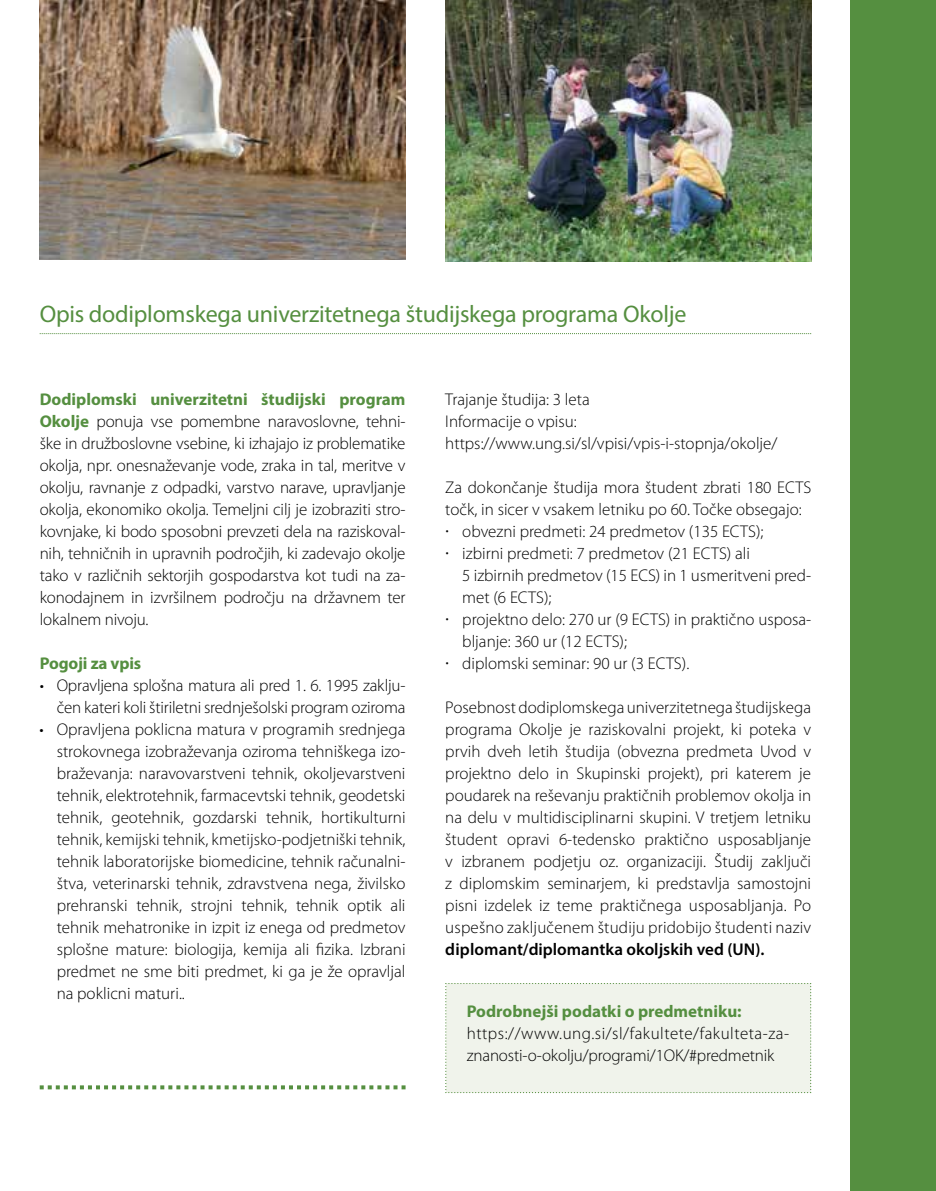
<style>
.page{position:relative;width:936px;height:1191px;background:#fff}
.page>*{position:absolute;margin:0;border:0;box-sizing:border-box;transform-origin:0 0}
.t1{font:24px "Myriad Pro";letter-spacing:-.01em;color:#558f40}
.t2{font:300 17px/22px "Myriad Pro";color:#000}
.t3{font:700 17px "Myriad Pro";color:#558f40}
.t4{font:600 17px "Myriad Pro";color:#000}
.s1{font-weight:700;color:#558f40}
.s2{font-weight:400}
</style>
<div class="page">
<div style="left:850px;top:0;width:85px;height:1191px;background:#558f40"></div>
<img style="left:40px;top:0;width:365px;height:260px">
<svg style="left:40px;top:333px;width:771px;height:1px"></svg>
<div style="left:445px;top:983px;width:366px;height:110px;background:#f0f3eb"></div>
<svg style="left:40px;top:1085px;width:365px;height:4px"></svg>
<img style="left:445px;top:0;width:366px;height:262px">
<h1 class="t1" style="left:40px;top:299px;width:648px">Opis dodiplomskega univerzitetnega študijskega programa Okolje</h1>
<p class="t2" style="left:40px;top:388px;width:367px;text-align:justify"><span class="s1">Dodiplomski univerzitetni študijski program Okolje</span> ponuja vse pomembne naravoslovne, tehni&shy;ške in družboslovne vsebine, ki izhajajo iz problematike okolja, npr. onesnaževanje vode, zraka in tal, meritve v okolju, ravnanje z odpadki, varstvo narave, upravljanje okolja, ekonomiko okolja. Temeljni cilj je izobraziti stro&shy;kovnjake, ki bodo sposobni prevzeti dela na raziskoval&shy;nih, tehničnih in upravnih področjih, ki zadevajo okolje tako v različnih sektorjih gospodarstva kot tudi na za&shy;konodajnem in izvršilnem področju na državnem ter lokalnem nivoju.</p>
<p class="t3" style="left:40px;top:652px;width:103px">Pogoji za vpis</p>
<p class="t2" style="left:40px;top:674px;width:367px;text-align:right">• Opravljena splošna matura ali pred 1. 6. 1995 zaklju&shy;čen kateri koli štiriletni srednješolski program oziroma</p>
<p class="t2" style="left:57px;top:718px;width:350px;text-align:justify;text-indent:-17px">• Opravljena poklicna matura v programih srednjega strokovnega izobraževanja oziroma tehniškega izo&shy;braževanja: naravovarstveni tehnik, okoljevarstveni tehnik, elektrotehnik, farmacevtski tehnik, geodetski tehnik, geotehnik, gozdarski tehnik, hortikulturni tehnik, kemijski tehnik, kmetijsko-podjetniški tehnik, tehnik laboratorijske biomedicine, tehnik računalni&shy;štva, veterinarski tehnik, zdravstvena nega, živilsko prehranski tehnik, strojni tehnik, tehnik optik ali tehnik mehatronike in izpit iz enega od predmetov splošne mature: biologija, kemija ali fizika. Izbrani predmet ne sme biti predmet, ki ga je že opravljal na poklicni maturi..</p>
<p class="t2" style="left:445px;top:388px;width:333px">Trajanje študija: 3 leta<br>Informacije o vpisu: https://www.ung.si/sl/vpisi/vpis-i-stopnja/okolje/</p>
<p class="t2" style="left:445px;top:476px;width:367px">Za dokončanje študija mora študent zbrati 180 ECTS točk, in sicer v vsakem letniku po 60. Točke obsegajo:<br><span class="s2">·</span> obvezni predmeti: 24 predmetov (135 ECTS);<br><span class="s2">·</span> izbirni predmeti: 7 predmetov (21 ECTS) ali</p>
<p class="t2" style="left:462px;top:564px;width:350px">5 izbirnih predmetov (15 ECS) in 1 usmeritveni pred-</p>
<p class="t2" style="left:462px;top:586px;width:91px">met (6 ECTS);</p>
<p class="t2" style="left:445px;top:608px;width:367px"><span class="s2">·</span> projektno delo: 270 ur (9 ECTS) in praktično usposa-</p>
<p class="t2" style="left:462px;top:630px;width:166px">bljanje: 360 ur (12 ECTS);</p>
<p class="t2" style="left:445px;top:652px;width:245px"><span class="s2">·</span> diplomski seminar: 90 ur (3 ECTS).</p>
<p class="t2" style="left:445px;top:696px;width:367px;text-align:justify">Posebnost dodiplomskega univerzitetnega študijskega programa Okolje je raziskovalni projekt, ki poteka v prvih dveh letih študija (obvezna predmeta Uvod v projektno delo in Skupinski projekt), pri katerem je poudarek na reševanju praktičnih problemov okolja in na delu v multidisciplinarni skupini. V tretjem letniku študent opravi 6-tedensko praktično usposabljanje v izbranem podjetju oz. organizaciji. Študij zaključi z diplomskim seminarjem, ki predstavlja samostojni pisni izdelek iz teme praktičnega usposabljanja. Po uspešno zaključenem študiju pridobijo študenti naziv</p>
<p class="t4" style="left:445px;top:938px;width:321px">diplomant/diplomantka okoljskih ved (UN).</p>
<p class="t3" style="left:467px;top:1000px;width:276px">Podrobnejši podatki o predmetniku:</p>
<p class="t2" style="left:467px;top:1022px;width:324px">https://www.ung.si/sl/fakultete/fakulteta-za&shy;znanosti-o-okolju/programi/1OK/#predmetnik</p>
</div>
